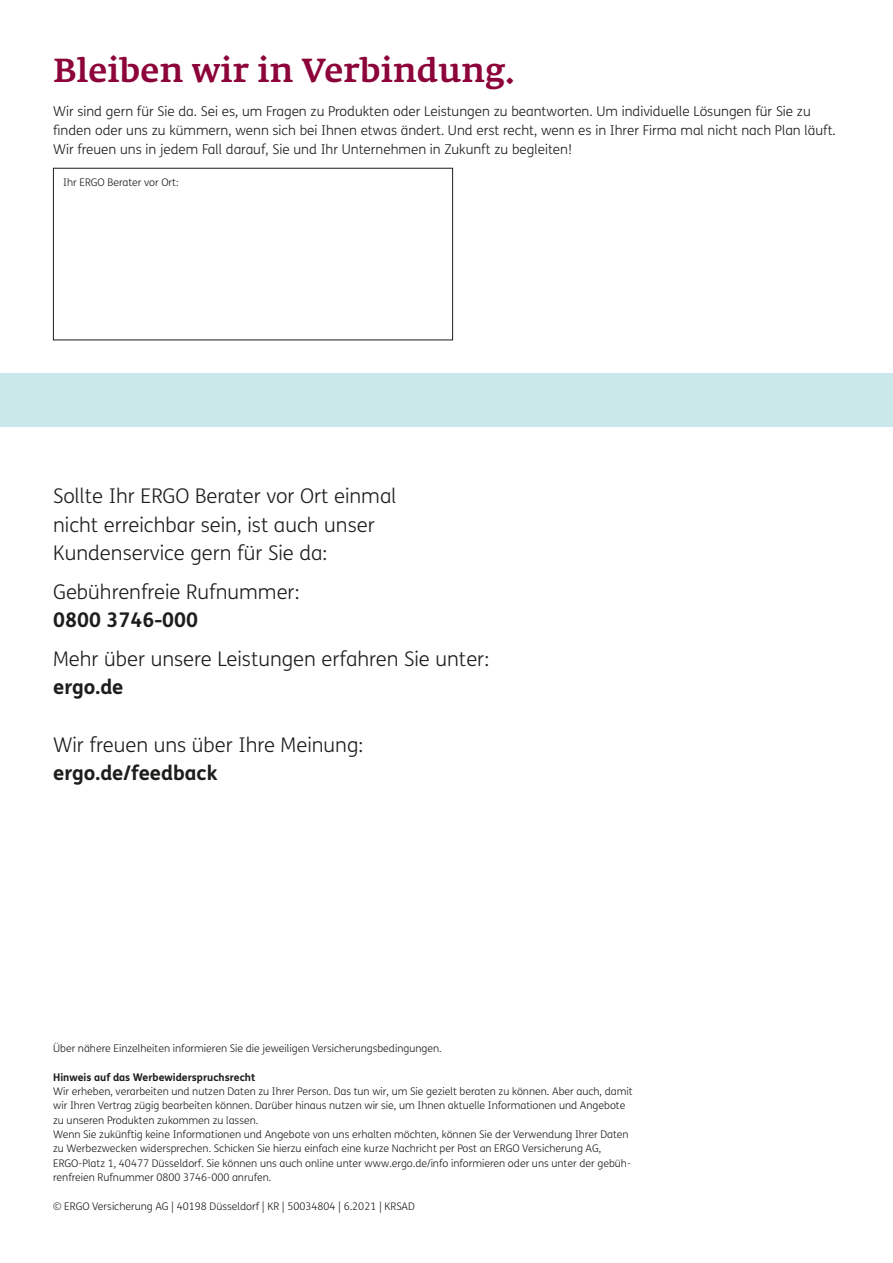
<style>
.page{position:relative;width:893px;height:1263px;background:#fff}
.page>*{position:absolute;margin:0;border:0;box-sizing:border-box;transform-origin:0 0}
.t1{font:500 33px "Fedra Serif A Pro";letter-spacing:.01em;color:#8c0439}
.t2{font:300 20.25px/28.7px "FS Me";color:#1d1d1b}
.t3{font:700 20.25px "FS Me";color:#1d1d1b}
.t4{font:300 13.5px/19.2px "FS Me";color:#1d1d1b}
.t5{font:300 10.5px/14.4px "FS Me";color:#1d1d1b}
.t6{font:700 10.5px "FS Me";color:#1d1d1b}
</style>
<div class="page">
<div style="left:53px;top:168px;width:400px;height:172px;border:1px solid #1d1d1b"></div>
<div style="left:0;top:373px;width:893px;height:53px;background:#cae7ea"></div>
<h1 class="t1" style="left:53px;top:54px;width:462px">Bleiben wir in Verbindung.</h1>
<p class="t4" style="left:53px;top:103px;width:784px">Wir sind gern für Sie da. Sei es, um Fragen zu Produkten oder Leistungen zu beantworten. Um individuelle Lösungen für Sie zu finden oder uns zu kümmern, wenn sich bei Ihnen etwas ändert. Und erst recht, wenn es in Ihrer Firma mal nicht nach Plan läuft.<br>Wir freuen uns in jedem Fall darauf, Sie und Ihr Unternehmen in Zukunft zu begleiten!</p>
<p class="t5" style="left:63px;top:176px;width:117px">Ihr ERGO Berater vor Ort:</p>
<h2 class="t2" style="left:53px;top:484px;width:345px">Sollte Ihr ERGO Berater vor Ort einmal nicht erreichbar sein, ist auch unser<br>Kundenservice gern für Sie da:</h2>
<h2 class="t2" style="left:53px;top:579px;width:248px">Gebührenfreie Rufnummer:</h2>
<h2 class="t3" style="left:53px;top:613px;width:146px">0800 3746-000</h2>
<h2 class="t2" style="left:53px;top:646px;width:438px">Mehr über unsere Leistungen erfahren Sie unter:</h2>
<h2 class="t3" style="left:53px;top:680px;width:72px">ergo.de</h2>
<h2 class="t2" style="left:53px;top:733px;width:312px">Wir freuen uns über Ihre Meinung:</h2>
<h2 class="t3" style="left:53px;top:766px;width:166px">ergo.de/feedback</h2>
<p class="t5" style="left:53px;top:1042px;width:390px">Über nähere Einzelheiten informieren Sie die jeweiligen Versicherungsbedingungen.</p>
<p class="t6" style="left:53px;top:1073px;width:204px">Hinweis auf das Werbewiderspruchsrecht</p>
<p class="t5" style="left:53px;top:1085px;width:581px">Wir erheben, verarbeiten und nutzen Daten zu Ihrer Person. Das tun wir, um Sie gezielt beraten zu können. Aber auch, damit wir Ihren Vertrag zügig bearbeiten können. Darüber hinaus nutzen wir sie, um Ihnen aktuelle Informationen und Angebote zu unseren Produkten zukommen zu lassen.<br>Wenn Sie zukünftig keine Informationen und Angebote von uns erhalten möchten, können Sie der Verwendung Ihrer Daten zu Werbezwecken widersprechen. Schicken Sie hierzu einfach eine kurze Nachricht per Post an ERGO Versicherung AG, ERGO-Platz 1, 40477 Düsseldorf. Sie können uns auch online unter www.ergo.de/info informieren oder uns unter der gebüh&shy;renfreien Rufnummer 0800 3746-000 anrufen.</p>
<p class="t5" style="left:53px;top:1200px;width:363px">© ERGO Versicherung AG | 40198 Düsseldorf | KR | 50034804 | 6.2021 | KRSAD</p>
</div>
